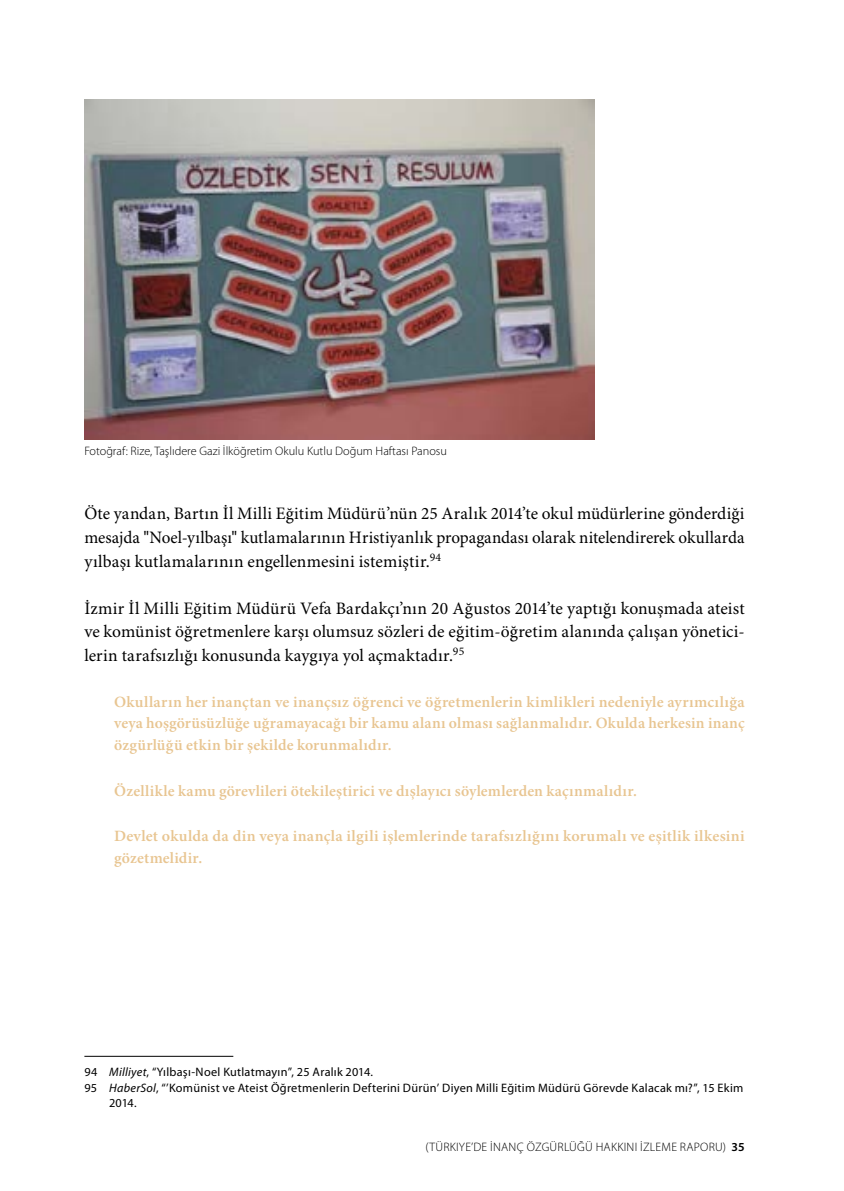
<style>
.page{position:relative;width:844px;height:1191px;background:#fff}
.page>*{position:absolute;margin:0;border:0;box-sizing:border-box;transform-origin:0 0}
.t1{font:17.5px/23.6px "Minion Pro";letter-spacing:.01em;color:#000;text-align:justify}
.t2{font:600 15.75px/21.9px "Minion Pro";letter-spacing:.02em;color:#e8c591;text-align:justify}
.t3{font:12.25px/15.9px "Myriad Pro";letter-spacing:.02em;color:#000}
.t4{font:300 12.25px "Myriad Pro";color:#000}
.t5{font:300 12.25px "Myriad Pro";letter-spacing:.02em;color:#000}
.s1{font-family:"Myriad Pro"}
.s2{font-style:italic}
.s3{font-weight:600}
</style>
<div class="page">
<hr style="left:84px;top:1055px;width:149px;height:1px;background:#000">
<img style="left:84px;top:99px;width:510px;height:340px">
<p class="t4" style="left:84px;top:444px;width:364px">Fotoğraf: Rize, Taşlıdere Gazi İlköğretim Okulu Kutlu Doğum Haftası Panosu</p>
<p class="t1" style="left:84px;top:502px;width:661px">Öte yandan, Bartın İl Milli Eğitim Müdürü’nün 25 Aralık 2014’te okul müdürlerine gönderdiği mesajda <span class="s1">"</span>Noel-yılbaşı<span class="s1">"</span> kutlamalarının Hristiyanlık propagandası olarak nitelendirerek okullarda yılbaşı kutlamalarının engellenmesini istemiştir.<sup>94</sup></p>
<p class="t1" style="left:84px;top:597px;width:661px">İzmir İl Milli Eğitim Müdürü Vefa Bardakçı’nın 20 Ağustos 2014’te yaptığı konuşmada ateist ve komünist öğretmenlere karşı olumsuz sözleri de eğitim-öğretim alanında çalışan yönetici&shy;lerin tarafsızlığı konusunda kaygıya yol açmaktadır.<sup>95</sup></p>
<p class="t2" style="left:114px;top:691px;width:631px">Okulların her inançtan ve inançsız öğrenci ve öğretmenlerin kimlikleri nedeniyle ayrımcılığa veya hoşgörüsüzlüğe uğramayacağı bir kamu alanı olması sağlanmalıdır. Okulda herkesin inanç özgürlüğü etkin bir şekilde korunmalıdır.</p>
<p class="t2" style="left:114px;top:780px;width:524px">Özellikle kamu görevlileri ötekileştirici ve dışlayıcı söylemlerden kaçınmalıdır.</p>
<p class="t2" style="left:114px;top:826px;width:632px">Devlet okulda da din veya inançla ilgili işlemlerinde tarafsızlığını korumalı ve eşitlik ilkesini gözetmelidir.</p>
<p class="t3" style="left:84px;top:1064px;width:660px">94 <span class="s2">Milliyet</span>, “Yılbaşı-Noel Kutlatmayın”, 25 Aralık 2014.<br>95 <span class="s2">HaberSol</span>, “’Komünist ve Ateist Öğretmenlerin Defterini Dürün’ Diyen Milli Eğitim Müdürü Görevde Kalacak mı?”, 15 Ekim</p>
<p class="t3" style="left:109px;top:1094px;width:29px">2014.</p>
<p class="t5" style="left:425px;top:1139px;width:321px">(TÜRKIYE’DE İNANÇ ÖZGÜRLÜĞÜ HAKKINI İZLEME RAPORU) <span class="s3">35</span></p>
</div>
